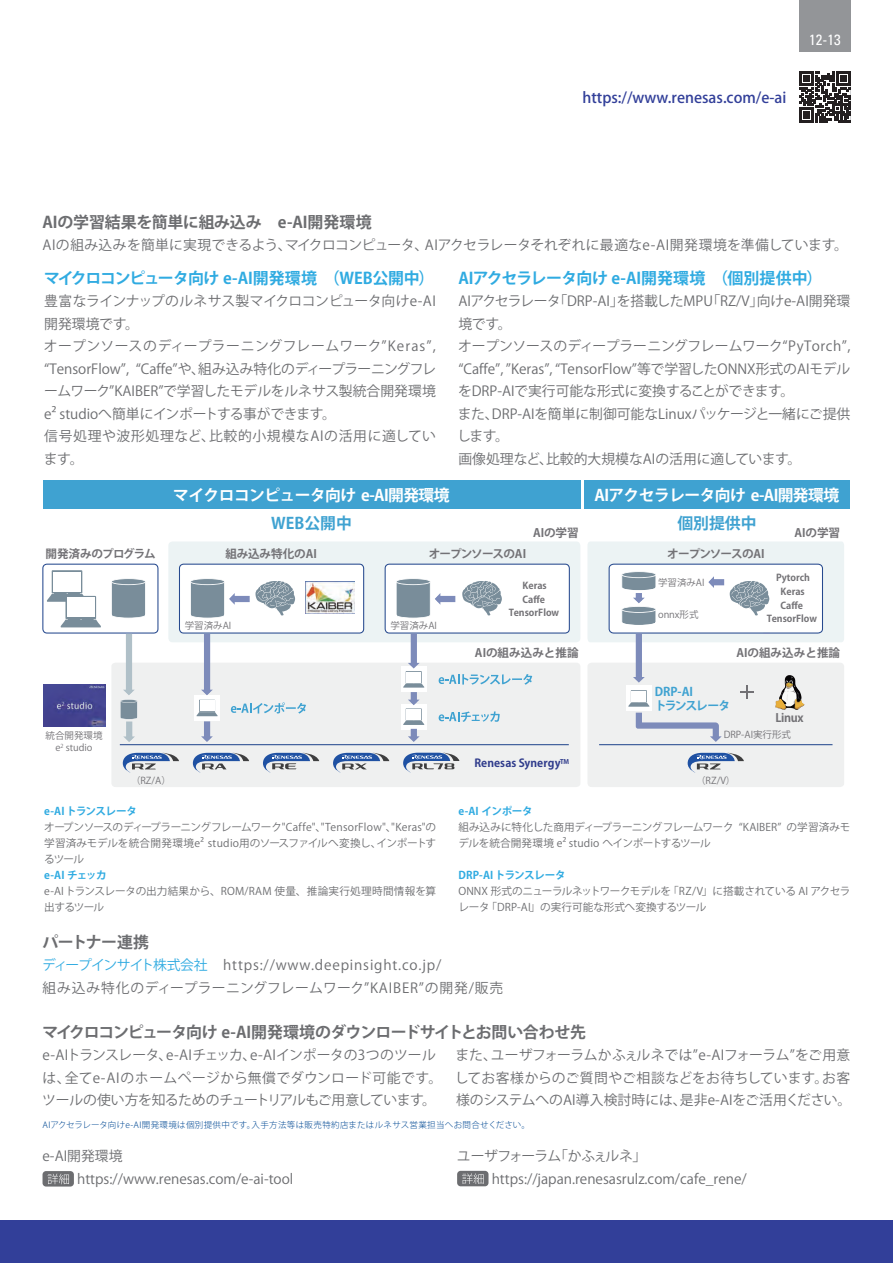
<style>
.page{position:relative;width:893px;height:1263px;background:#fff}
.page>*{position:absolute;margin:0;border:0;box-sizing:border-box;transform-origin:0 0}
.t1{font:700 15.9px "Koz Go Pro";letter-spacing:-.015em;color:#30abe1}
.t2{font:700 15.9px "Koz Go Pro";letter-spacing:-.05em;color:#6c6d70}
.t3{font:700 15.9px "Koz Go Pro";letter-spacing:-.02em;color:#6c6d70}
.t4{font:700 15.9px "Koz Go Pro";letter-spacing:-.04em;color:#6c6d70}
.t5{font:700 15.75px "Koz Go Pro";letter-spacing:-.04em;color:#fff}
.t6{font:700 15.75px "Koz Go Pro";color:#3fa2d1}
.t7{font:500 14.85px "Koz Go Pro";color:#323f99}
.t8{font:condensed 14.85px "Univers";color:#fff}
.t9{font:13.8px/22.5px "Koz Go Pro";color:#6c6d70}
.t10{font:13.8px "Koz Go Pro";letter-spacing:.06em;color:#6c6d70}
.t11{font:700 11.85px/14.2px "Koz Go Pro";letter-spacing:-.08em;color:#3fa2d1}
.t12{font:700 11.55px "Koz Go Pro";letter-spacing:-.01em;color:#737276}
.t13{font:700 11.55px "Koz Go Pro";letter-spacing:-.07em;color:#737276}
.t14{font:700 11.55px "Koz Go Pro";letter-spacing:-.05em;color:#737276}
.t15{font:700 11.1px "Koz Go Pro";letter-spacing:.005em;color:#303c8c}
.t16{font:10.65px/15.9px "Koz Go Pro";letter-spacing:-.01em;color:#6c6d70}
.t17{font:10.65px/15.9px "Koz Go Pro";letter-spacing:.01em;color:#6c6d70}
.t18{font:700 10.65px "Koz Go Pro";letter-spacing:-.045em;color:#30abe1}
.t19{font:700 10.65px "Koz Go Pro";letter-spacing:-.025em;color:#30abe1}
.t20{font:9.45px/11.6px "Koz Go Pro";letter-spacing:-.005em;color:#737276;text-align:center}
.t21{font:700 9.45px "Koz Go Pro";color:#737276}
.t22{font:300 8.55px "Koz Go Pro";letter-spacing:.04em;color:#024994}
.s1{color:#30abe1}
</style>
<div class="page">
<div style="left:799px;top:0;width:51px;height:51px;background:#939598"></div>
<div style="left:0;top:1220px;width:893px;height:43px;background:#323f99"></div>
<svg style="left:799px;top:71px;width:51px;height:51px"></svg>
<div style="left:43px;top:1171px;width:31px;height:15px;background:#6c6d70;border-radius:4px"></div>
<svg style="left:47px;top:1173px;width:22px;height:11px"></svg>
<div style="left:457px;top:1171px;width:31px;height:15px;background:#6c6d70;border-radius:4px"></div>
<svg style="left:462px;top:1173px;width:22px;height:11px"></svg>
<div style="left:111px;top:663px;width:469px;height:124px;background:#eff0f0;border-radius:4px"></div>
<div style="left:587px;top:663px;width:257px;height:124px;background:#eff0f0;border-radius:4px"></div>
<div style="left:168px;top:541px;width:412px;height:101px;background:#ecf3f4;border-radius:4px"></div>
<hr style="left:120px;top:744px;width:449px;height:1px;background:#274a8f">
<hr style="left:599px;top:744px;width:233px;height:1px;background:#274a8f">
<svg style="left:333px;top:753px;width:56px;height:20px"></svg>
<svg style="left:403px;top:753px;width:56px;height:19px"></svg>
<svg style="left:123px;top:753px;width:56px;height:20px"></svg>
<svg style="left:688px;top:753px;width:56px;height:20px"></svg>
<svg style="left:263px;top:753px;width:56px;height:20px"></svg>
<svg style="left:193px;top:753px;width:56px;height:20px"></svg>
<div style="left:43px;top:481px;width:537px;height:28px;background:#3fa2d1"></div>
<div style="left:584px;top:480px;width:266px;height:29px;background:#3fa2d1"></div>
<svg style="left:385px;top:564px;width:185px;height:178px"></svg>
<svg style="left:179px;top:564px;width:185px;height:178px"></svg>
<svg style="left:588px;top:542px;width:256px;height:200px"></svg>
<img style="left:305px;top:582px;width:49px;height:31px">
<svg style="left:42px;top:564px;width:116px;height:178px"></svg>
<div style="left:67px;top:597px;width:28px;height:20px;background:#fff"></div>
<img style="left:43px;top:684px;width:63px;height:42px">
<p class="t7" style="left:582px;top:88px;width:206px">https://www.renesas.com/e-ai</p>
<p class="t8" style="left:809px;top:30px;width:33px">12-13</p>
<p class="t3" style="left:43px;top:211px;width:331px">AIの学習結果を簡単に組み込み　e-AI開発環境</p>
<p class="t9" style="left:43px;top:234px;width:807px">AIの組み込みを簡単に実現できるよう、マイクロコンピュータ、AIアクセラレータそれぞれに最適なe-AI開発環境を準備しています。</p>
<p class="t1" style="left:44px;top:268px;width:392px">マイクロコンピュータ向け e-AI開発環境 （WEB公開中）</p>
<p class="t9" style="left:44px;top:290px;width:394px">豊富なラインナップのルネサス製マイクロコンピュータ向けe-AI開発環境です。<br>オープンソースのディープラーニングフレームワーク”Keras”, “TensorFlow”, “Caffe”や、組み込み特化のディープラーニングフレームワーク”KAIBER”で学習したモデルをルネサス製統合開発環境e² studioへ簡単にインポートする事ができます。<br>信号処理や波形処理など、比較的小規模なAIの活用に適しています。</p>
<p class="t1" style="left:458px;top:268px;width:366px">AIアクセラレータ向け e-AI開発環境 （個別提供中）</p>
<p class="t9" style="left:457px;top:290px;width:395px">AIアクセラレータ「DRP-AI」を搭載したMPU「RZ/V」向けe-AI開発環境です。<br>オープンソースのディープラーニングフレームワーク“PyTorch”, “Caffe”, ”Keras”, “TensorFlow”等で学習したONNX形式のAIモデルをDRP-AIで実行可能な形式に変換することができます。<br>また、DRP-AIを簡単に制御可能なLinuxパッケージと一緒にご提供します。<br>画像処理など、比較的大規模なAIの活用に適しています。</p>
<p class="t5" style="left:173px;top:485px;width:278px">マイクロコンピュータ向け e-AI開発環境</p>
<p class="t5" style="left:594px;top:485px;width:246px">AIアクセラレータ向け e-AI開発環境</p>
<p class="t6" style="left:271px;top:513px;width:82px">WEB公開中</p>
<p class="t6" style="left:677px;top:513px;width:81px">個別提供中</p>
<p class="t12" style="left:533px;top:525px;width:47px">AIの学習</p>
<p class="t12" style="left:794px;top:525px;width:47px">AIの学習</p>
<p class="t14" style="left:45px;top:547px;width:112px">開発済みのプログラム</p>
<p class="t12" style="left:225px;top:547px;width:93px">組み込み特化のAI</p>
<p class="t13" style="left:429px;top:547px;width:99px">オープンソースのAI</p>
<p class="t13" style="left:667px;top:547px;width:99px">オープンソースのAI</p>
<p class="t20" style="left:185px;top:620px;width:48px">学習済みAI</p>
<p class="t20" style="left:390px;top:620px;width:48px">学習済みAI</p>
<p class="t21" style="left:523px;top:580px;width:26px">Keras</p>
<p class="t21" style="left:509px;top:606px;width:52px">TensorFlow</p>
<p class="t21" style="left:523px;top:594px;width:24px">Caffe</p>
<p class="t20" style="left:658px;top:577px;width:48px">学習済みAI</p>
<p class="t20" style="left:658px;top:608px;width:42px">onnx形式</p>
<p class="t21" style="left:776px;top:572px;width:35px">Pytorch</p>
<p class="t21" style="left:767px;top:612px;width:52px">TensorFlow</p>
<p class="t21" style="left:780px;top:586px;width:26px">Keras</p>
<p class="t21" style="left:780px;top:600px;width:24px">Caffe</p>
<p class="t12" style="left:475px;top:645px;width:105px">AIの組み込みと推論</p>
<p class="t12" style="left:736px;top:645px;width:105px">AIの組み込みと推論</p>
<p class="t11" style="left:655px;top:685px;width:77px">DRP-AI<br>トランスレータ</p>
<p class="t12" style="left:775px;top:710px;width:30px">Linux</p>
<p class="t20" style="left:46px;top:730px;width:58px">統合開発環境e<sup>2</sup> studio</p>
<p class="t20" style="left:724px;top:729px;width:69px">DRP-AI実行形式</p>
<p class="t15" style="left:474px;top:756px;width:96px">Renesas Synergy<sup>TM</sup></p>
<p class="t20" style="left:131px;top:775px;width:41px">（RZ/A）</p>
<p class="t20" style="left:696px;top:775px;width:41px">（RZ/V）</p>
<p class="t18" style="left:44px;top:805px;width:94px">e-AI トランスレータ</p>
<p class="t16" style="left:44px;top:820px;width:394px;text-align:justify">オープンソースのディープラーニングフレームワーク"Caffe"、"TensorFlow"、"Keras"の学習済みモデルを統合開発環境e² studio用のソースファイルへ変換し、インポートするツール</p>
<p class="t18" style="left:44px;top:868px;width:64px">e-AI チェッカ</p>
<p class="t17" style="left:44px;top:884px;width:394px">e-AI トランスレータの出力結果から、ROM/RAM 使量、推論実行処理時間情報を算出するツール</p>
<p class="t18" style="left:458px;top:805px;width:76px">e-AI インポータ</p>
<p class="t16" style="left:458px;top:820px;width:394px">組み込みに特化した商用ディープラーニングフレームワーク “KAIBER” の学習済みモデルを統合開発環境 e² studio へインポートするツール</p>
<p class="t19" style="left:458px;top:868px;width:109px">DRP-AI トランスレータ</p>
<p class="t16" style="left:458px;top:884px;width:394px">ONNX 形式のニューラルネットワークモデルを「RZ/V」に搭載されている AI アクセラレータ「DRP-AI」の実行可能な形式へ変換するツール</p>
<p class="t4" style="left:43px;top:931px;width:108px">パートナー連携</p>
<p class="t9" style="left:42px;top:954px;width:463px"><span class="s1">ディープインサイト株式会社</span>　　<br>組み込み特化のディープラーニングフレームワーク”KAIBER”の開発/販売</p>
<p class="t10" style="left:223px;top:956px;width:220px">https://www.deepinsight.co.jp/</p>
<p class="t2" style="left:43px;top:1021px;width:545px">マイクロコンピュータ向け e-AI開発環境のダウンロードサイトとお問い合わせ先</p>
<p class="t9" style="left:42px;top:1044px;width:402px">e-AIトランスレータ、e-AIチェッカ、e-AIインポータの3つのツールは、全てe-AIのホームページから無償でダウンロード可能です。ツールの使い方を知るためのチュートリアルもご用意しています。</p>
<p class="t9" style="left:455px;top:1044px;width:398px;text-align:justify">また、ユーザフォーラムかふぇルネでは”e-AIフォーラム”をご用意してお客様からのご質問やご相談などをお待ちしています。お客様のシステムへのAI導入検討時には、是非e-AIをご活用ください。</p>
<p class="t22" style="left:43px;top:1119px;width:489px">AIアクセラレータ向けe-AI開発環境は個別提供中です。入手方法等は販売特約店またはルネサス営業担当へお問合せください。</p>
<p class="t9" style="left:77px;top:1145px;width:218px;text-indent:-35px">e-AI開発環境https://www.renesas.com/e-ai-tool</p>
<p class="t9" style="left:492px;top:1145px;width:257px;text-indent:-35px">ユーザフォーラム「かふぇルネ」https://japan.renesasrulz.com/cafe_rene/</p>
</div>
